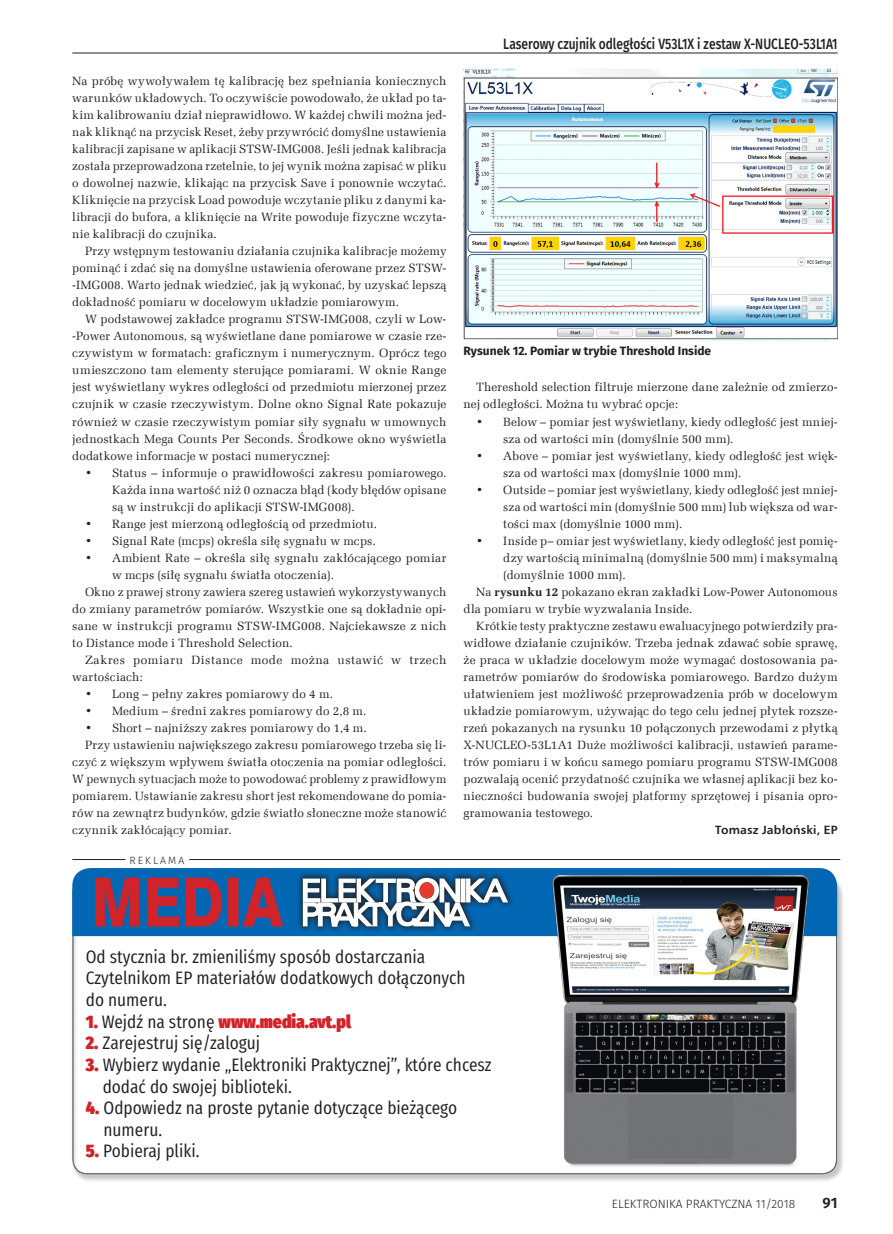
<style>
.page{position:relative;width:893px;height:1234px;background:#fff}
.page>*{position:absolute;margin:0;border:0;box-sizing:border-box;transform-origin:0 0}
._7_Tabela{font:18px/21.6px "Fira Sans Condensed";color:#231f20}
._7_Tabela-2{font:900 18px "Fira Sans Condensed";color:#d1232a}
.t1{font:500 15px "Fira Sans";color:#231f20;scale:.8 1}
.t2{font:600 15px "Fira Sans";color:#231f20}
._1_Body{font:12px/17px "Zapf Ellipt EU";letter-spacing:.015em;color:#231f20;text-align:justify}
._1_Body-2{font:12px/17px "Zapf Ellipt EU";letter-spacing:.04em;color:#231f20}
._4_Podpis{font:700 12px "Fira Sans";color:#231f20}
.t3{font:300 12px "Fira Sans";color:#231f20}
._0_autor{font:700 12px "Humnst 777 EU";letter-spacing:.015em;color:#231f20}
.t4{font:300 10.5px "Fira Sans";letter-spacing:.2em;color:#231f20}
.s1{font-weight:700}
.s2{font-weight:400;color:#231f20}
.s3{font-weight:900;color:#d1232a}
</style>
<div class="page">
<img style="left:463px;top:68px;width:375px;height:272px">
<hr style="left:72px;top:53px;width:766px;height:1px;background:#231f20">
<hr style="left:72px;top:859px;width:768px;height:1px;background:#231f20">
<div style="left:125px;top:850px;width:64px;height:17px;background:#fff;border-radius:6px"></div>
<div style="left:71px;top:875px;width:774px;height:306px;background:#231f20;opacity:.25"></div>
<div style="left:71px;top:875px;width:766px;height:300px;background:#fff"></div>
<svg style="left:72px;top:868px;width:469px;height:67px;background:#0868b2"></svg>
<img style="left:541px;top:868px;width:298px;height:306px">
<svg style="left:95px;top:877px;width:188px;height:49px;background:#7c3e62"></svg>
<svg style="left:296px;top:870px;width:219px;height:63px;background:#095fa1"></svg>
<svg style="left:303px;top:877px;width:205px;height:49px"></svg>
<div style="left:420px;top:882px;width:14px;height:16px;background:#e63b2b;border-radius:50%"></div>
<p class="_1_Body" style="left:72px;top:73px;width:376px">Na próbę wywoływałem tę kalibrację bez spełniania koniecznych warunków układowych. To oczywiście powodowało, że układ po ta&shy;kim kalibrowaniu dział nieprawidłowo. W każdej chwili można jed&shy;nak kliknąć na przycisk Reset, żeby przywrócić domyślne ustawienia kalibracji zapisane w aplikacji STSW-IMG008. Jeśli jednak kalibracja została przeprowadzona rzetelnie, to jej wynik można zapisać w pliku o dowolnej nazwie, klikając na przycisk Save i ponownie wczytać.<br>Kliknięcie na przycisk Load powoduje wczytanie pliku z danymi ka&shy;libracji do bufora, a kliknięcie na Write powoduje fizyczne wczyta&shy;nie kalibracji do czujnika.</p>
<p class="_1_Body" style="left:72px;top:243px;width:376px;text-indent:13px">Przy wstępnym testowaniu działania czujnika kalibracje możemy pominąć i zdać się na domyślne ustawienia oferowane przez STSW--IMG008. Warto jednak wiedzieć, jak ją wykonać, by uzyskać lepszą dokładność pomiaru w docelowym układzie pomiarowym.</p>
<p class="_1_Body" style="left:72px;top:311px;width:376px;text-indent:13px">W podstawowej zakładce programu STSW-IMG008, czyli w Low--Power Autonomous, są wyświetlane dane pomiarowe w czasie rze&shy;czywistym w formatach: graficznym i numerycznym. Oprócz tego umieszczono tam elementy sterujące pomiarami. W oknie Range jest wyświetlany wykres odległości od przedmiotu mierzonej przez czujnik w czasie rzeczywistym. Dolne okno Signal Rate pokazuje również w czasie rzeczywistym pomiar siły sygnału w umownych jednostkach Mega Counts Per Seconds. Środkowe okno wyświetla dodatkowe informacje w postaci numerycznej:</p>
<p class="_1_Body" style="left:112px;top:464px;width:336px;text-indent:-27px">• Status – informuje o prawidłowości zakresu pomiarowego.<br>Każda inna wartość niż 0 oznacza błąd (kody błędów opisane są w instrukcji do aplikacji STSW-IMG008).</p>
<p class="_1_Body" style="left:85px;top:515px;width:294px">• Range jest mierzoną odległością od przedmiotu.</p>
<p class="_1_Body" style="left:85px;top:532px;width:292px">• Signal Rate (mcps) określa siłę sygnału w mcps.</p>
<p class="_1_Body" style="left:112px;top:549px;width:336px;text-indent:-27px">• Ambient Rate – określa siłę sygnału zakłócającego pomiar w mcps (siłę sygnału światła otoczenia).</p>
<p class="_1_Body" style="left:72px;top:583px;width:376px;text-indent:13px">Okno z prawej strony zawiera szereg ustawień wykorzystywanych do zmiany parametrów pomiarów. Wszystkie one są dokładnie opi&shy;sane w instrukcji programu STSW-IMG008. Najciekawsze z nich to Distance mode i Threshold Selection.</p>
<p class="_1_Body-2" style="left:72px;top:651px;width:376px;text-indent:13px">Zakres pomiaru Distance mode można ustawić w trzech wartościach:</p>
<p class="_1_Body" style="left:85px;top:685px;width:249px">• Long – pełny zakres pomiarowy do 4 m.</p>
<p class="_1_Body" style="left:85px;top:702px;width:283px">• Medium – średni zakres pomiarowy do 2,8 m.</p>
<p class="_1_Body" style="left:85px;top:719px;width:283px">• Short – najniższy zakres pomiarowy do 1,4 m.</p>
<p class="_1_Body" style="left:72px;top:736px;width:376px;text-indent:13px">Przy ustawieniu największego zakresu pomiarowego trzeba się li&shy;czyć z większym wpływem światła otoczenia na pomiar odległości.<br>W pewnych sytuacjach może to powodować problemy z prawidłowym pomiarem. Ustawianie zakresu short jest rekomendowane do pomia&shy;rów na zewnątrz budynków, gdzie światło słoneczne może stanowić czynnik zakłócający pomiar.</p>
<p class="t4" style="left:129px;top:853px;width:56px">REKLAMA</p>
<p class="t1" style="left:503px;top:32px;width:420px">Laserowy czujnik odległości V53L1X i zestaw X-NUCLEO-53L1A1</p>
<p class="_4_Podpis" style="left:463px;top:340px;width:249px">Rysunek 12. Pomiar w trybie Threshold Inside</p>
<p class="_1_Body" style="left:463px;top:379px;width:376px;text-indent:13px">Thereshold selection filtruje mierzone dane zależnie od zmierzo&shy;nej odległości. Można tu wybrać opcje:</p>
<p class="_1_Body" style="left:503px;top:413px;width:336px;text-indent:-27px">• Below – pomiar jest wyświetlany, kiedy odległość jest mniej&shy;sza od wartości min (domyślnie 500 mm).</p>
<p class="_1_Body" style="left:503px;top:447px;width:336px;text-indent:-27px">• Above – pomiar jest wyświetlany, kiedy odległość jest więk&shy;sza od wartości max (domyślnie 1000 mm).</p>
<p class="_1_Body" style="left:503px;top:481px;width:336px;text-indent:-27px">• Outside – pomiar jest wyświetlany, kiedy odległość jest mniej&shy;sza od wartości min (domyślnie 500 mm) lub większa od war&shy;tości max (domyślnie 1000 mm).</p>
<p class="_1_Body" style="left:503px;top:532px;width:336px;text-indent:-27px">• Inside p– omiar jest wyświetlany, kiedy odległość jest pomię&shy;dzy wartością minimalną (domyślnie 500 mm) i maksymalną (domyślnie 1000 mm).</p>
<p class="_1_Body" style="left:463px;top:583px;width:376px;text-indent:13px">Na <span class="s1">rysunku 12</span> pokazano ekran zakładki Low-Power Autonomous dla pomiaru w trybie wyzwalania Inside.</p>
<p class="_1_Body" style="left:463px;top:617px;width:376px;text-indent:13px">Krótkie testy praktyczne zestawu ewaluacyjnego potwierdziły pra&shy;widłowe działanie czujników. Trzeba jednak zdawać sobie sprawę, że praca w układzie docelowym może wymagać dostosowania pa&shy;rametrów pomiarów do środowiska pomiarowego. Bardzo dużym ułatwieniem jest możliwość przeprowadzenia prób w docelowym układzie pomiarowym, używając do tego celu jednej płytek rozsze&shy;rzeń pokazanych na rysunku 10 połączonych przewodami z płytką X-NUCLEO-53L1A1 Duże możliwości kalibracji, ustawień parame&shy;trów pomiaru i w końcu samego pomiaru programu STSW-IMG008 pozwalają ocenić przydatność czujnika we własnej aplikacji bez ko&shy;nieczności budowania swojej platformy sprzętowej i pisania opro&shy;gramowania testowego.</p>
<p class="_0_autor" style="left:715px;top:822px;width:124px">Tomasz Jabłoński, EP</p>
<p class="_7_Tabela" style="left:86px;top:943px;width:381px">Od stycznia br. zmieniliśmy sposób dostarczania<br>Czytelnikom EP materiałów dodatkowych dołączonych do numeru.</p>
<p class="_7_Tabela-2" style="left:86px;top:1004px;width:267px">1. <span class="s2">Wejdź na stronę</span> www.media.avt.pl</p>
<p class="_7_Tabela" style="left:86px;top:1029px;width:176px"><span class="s3">2.</span> Zarejestruj się/zaloguj</p>
<p class="_7_Tabela" style="left:103px;top:1051px;width:390px;text-indent:-17px"><span class="s3">3.</span> Wybierz wydanie „Elektroniki Praktycznej”, które chcesz dodać do swojej biblioteki.</p>
<p class="_7_Tabela" style="left:104px;top:1094px;width:355px;text-indent:-18px"><span class="s3">4.</span> Odpowiedz na proste pytanie dotyczące bieżącego numeru.</p>
<p class="_7_Tabela" style="left:86px;top:1138px;width:115px"><span class="s3">5.</span> Pobieraj pliki.</p>
<p class="t3" style="left:612px;top:1195px;width:185px">ELEKTRONIKA PRAKTYCZNA 11/2018</p>
<p class="t2" style="left:823px;top:1190px;width:17px">91</p>
</div>
